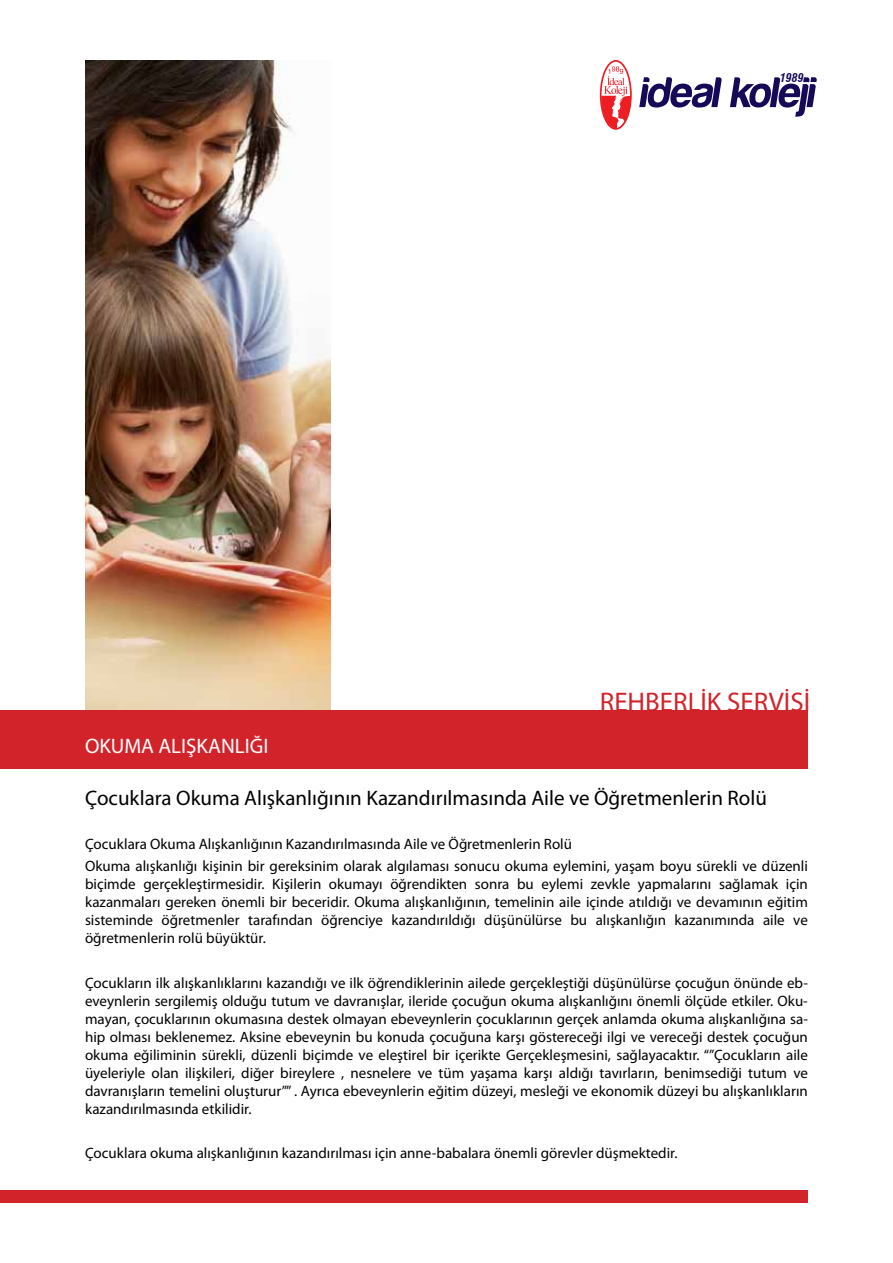
<style>
.page{position:relative;width:893px;height:1263px;background:#fff}
.page>*{position:absolute;margin:0;border:0;box-sizing:border-box;transform-origin:0 0}
.t1{font:27px "Myriad Pro";color:#d2232a}
.t2{font:21px "Myriad Pro";color:#000}
.t3{font:21px "Myriad Pro";color:#fff}
.t4{font:15px/18px "Myriad Pro";color:#000;text-align:justify}
.t5{font:italic 700 condensed 12px "Swiss 721 BT";color:#150958}
</style>
<div class="page">
<img style="left:85px;top:60px;width:245px;height:651px">
<div style="left:0;top:711px;width:808px;height:58px;background:#d2232a"></div>
<div style="left:0;top:1190px;width:808px;height:13px;background:#d2232a"></div>
<div style="left:600px;top:60px;width:32px;height:70px;border:2px solid #ed1d24;border-radius:50%"></div>
<svg style="left:601px;top:66px;width:30px;height:62px"></svg>
<svg style="left:639px;top:77px;width:83px;height:31px"></svg>
<svg style="left:730px;top:77px;width:87px;height:40px"></svg>
<p class="t5" style="left:780px;top:71px;width:25px">1989</p>
<h1 class="t1" style="left:600px;top:685px;width:212px">REHBERLİK SERVİSİ</h1>
<h2 class="t3" style="left:85px;top:733px;width:185px">OKUMA ALIŞKANLIĞI</h2>
<h2 class="t2" style="left:85px;top:784px;width:683px">Çocuklara Okuma Alışkanlığının Kazandırılmasında Aile ve Öğretmenlerin Rolü</h2>
<p class="t4" style="left:85px;top:833px;width:724px;line-height:22.2px">Çocuklara Okuma Alışkanlığının Kazandırılmasında Aile ve Öğretmenlerin Rolü<br>Okuma alışkanlığı kişinin bir gereksinim olarak algılaması sonucu okuma eylemini, yaşam boyu sürekli ve düzenli</p>
<p class="t4" style="left:85px;top:875px;width:724px">biçimde gerçekleştirmesidir. Kişilerin okumayı öğrendikten sonra bu eylemi zevkle yapmalarını sağlamak için kazanmaları gereken önemli bir beceridir. Okuma alışkanlığının, temelinin aile içinde atıldığı ve devamının eğitim sisteminde öğretmenler tarafından öğrenciye kazandırıldığı düşünülürse bu alışkanlığın kazanımında aile ve öğretmenlerin rolü büyüktür.</p>
<p class="t4" style="left:85px;top:973px;width:724px">Çocukların ilk alışkanlıklarını kazandığı ve ilk öğrendiklerinin ailede gerçekleştiği düşünülürse çocuğun önünde eb&shy;eveynlerin sergilemiş olduğu tutum ve davranışlar, ileride çocuğun okuma alışkanlığını önemli ölçüde etkiler. Oku&shy;mayan, çocuklarının okumasına destek olmayan ebeveynlerin çocuklarının gerçek anlamda okuma alışkanlığına sa&shy;hip olması beklenemez. Aksine ebeveynin bu konuda çocuğuna karşı göstereceği ilgi ve vereceği destek çocuğun okuma eğiliminin sürekli, düzenli biçimde ve eleştirel bir içerikte Gerçekleşmesini, sağlayacaktır. “”Çocukların aile üyeleriyle olan ilişkileri, diğer bireylere , nesnelere ve tüm yaşama karşı aldığı tavırların, benimsediği tutum ve davranışların temelini oluşturur”” . Ayrıca ebeveynlerin eğitim düzeyi, mesleği ve ekonomik düzeyi bu alışkanlıkların kazandırılmasında etkilidir.</p>
<p class="t4" style="left:85px;top:1144px;width:594px">Çocuklara okuma alışkanlığının kazandırılması için anne-babalara önemli görevler düşmektedir.</p>
</div>
